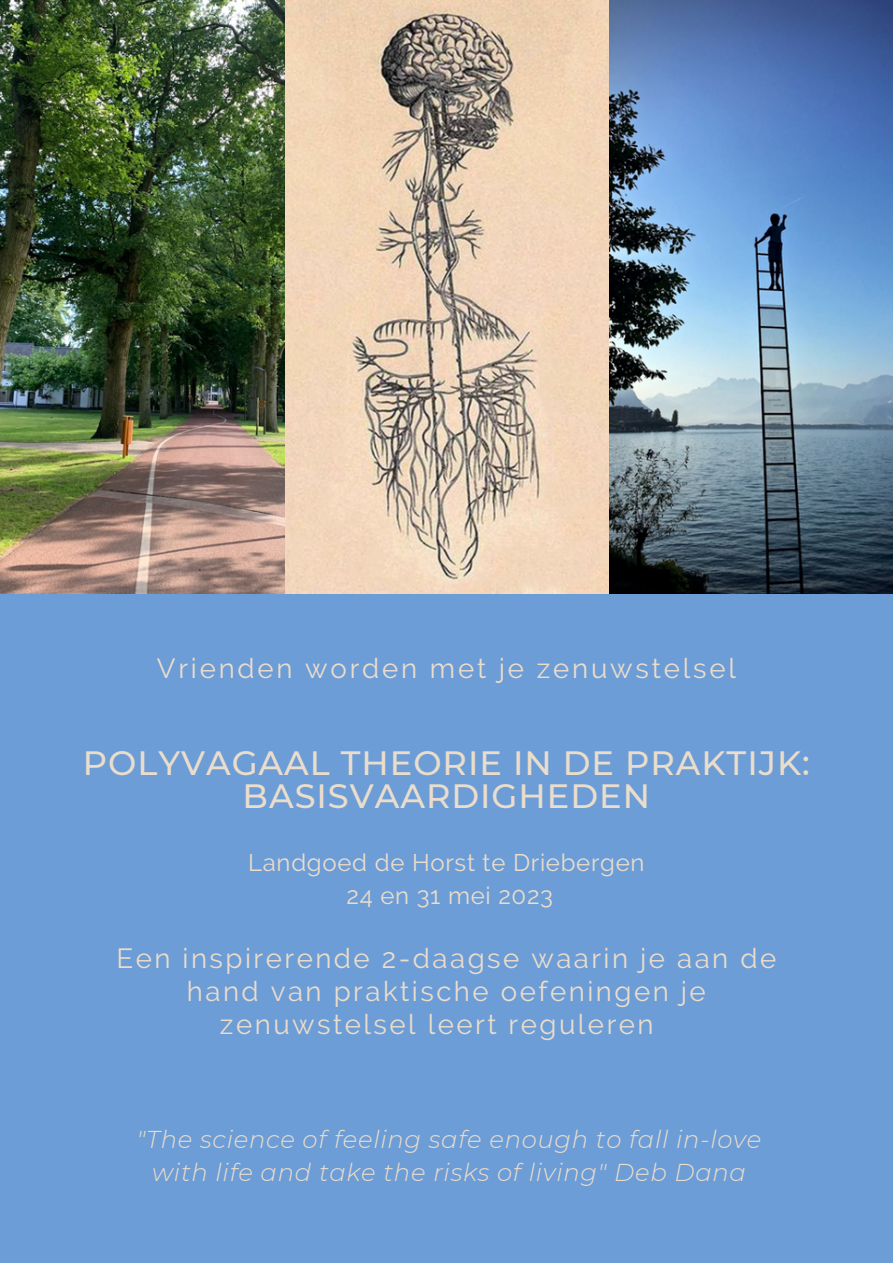
<style>
.page{position:relative;width:893px;height:1264px;background:#fff}
.page>*{position:absolute;margin:0;border:0;box-sizing:border-box;transform-origin:0 0}
.t1{font:500 33.6px/32.5px "Montserrat";letter-spacing:.03em;color:#ebddcb;text-align:center}
.t2{font:27.6px "Raleway";letter-spacing:.09em;color:#ebddcb}
.t3{font:italic 300 24.3px/33.8px "Montserrat";letter-spacing:.03em;color:#ebddcb;text-align:center}
.t4{font:24px/32.5px "Raleway";letter-spacing:.03em;color:#ebddcb;text-align:center}
</style>
<div class="page">
<div style="left:0;top:0;width:892px;height:1262px;background:#6d9dd6"></div>
<img style="left:0;top:0;width:892px;height:594px">
<p class="t2" style="left:157px;top:652px;width:580px">Vrienden worden met je zenuwstelsel</p>
<p class="t1" style="left:83px;top:747px;width:728px">POLYVAGAAL THEORIE IN DE PRAKTIJK:<br>BASISVAARDIGHEDEN</p>
<p class="t4" style="left:248px;top:846px;width:398px">Landgoed de Horst te Driebergen<br>24 en 31 mei 2023</p>
<p class="t2" style="left:116px;top:942px;width:661px">Een inspirerende 2-daagse waarin je aan de</p>
<p class="t2" style="left:187px;top:975px;width:520px">hand van praktische oefeningen je</p>
<p class="t2" style="left:220px;top:1007px;width:435px">zenuwstelsel leert reguleren</p>
<p class="t3" style="left:137px;top:1121px;width:626px">"The science of feeling safe enough to fall in-love with life and take the risks of living" Deb Dana</p>
</div>
